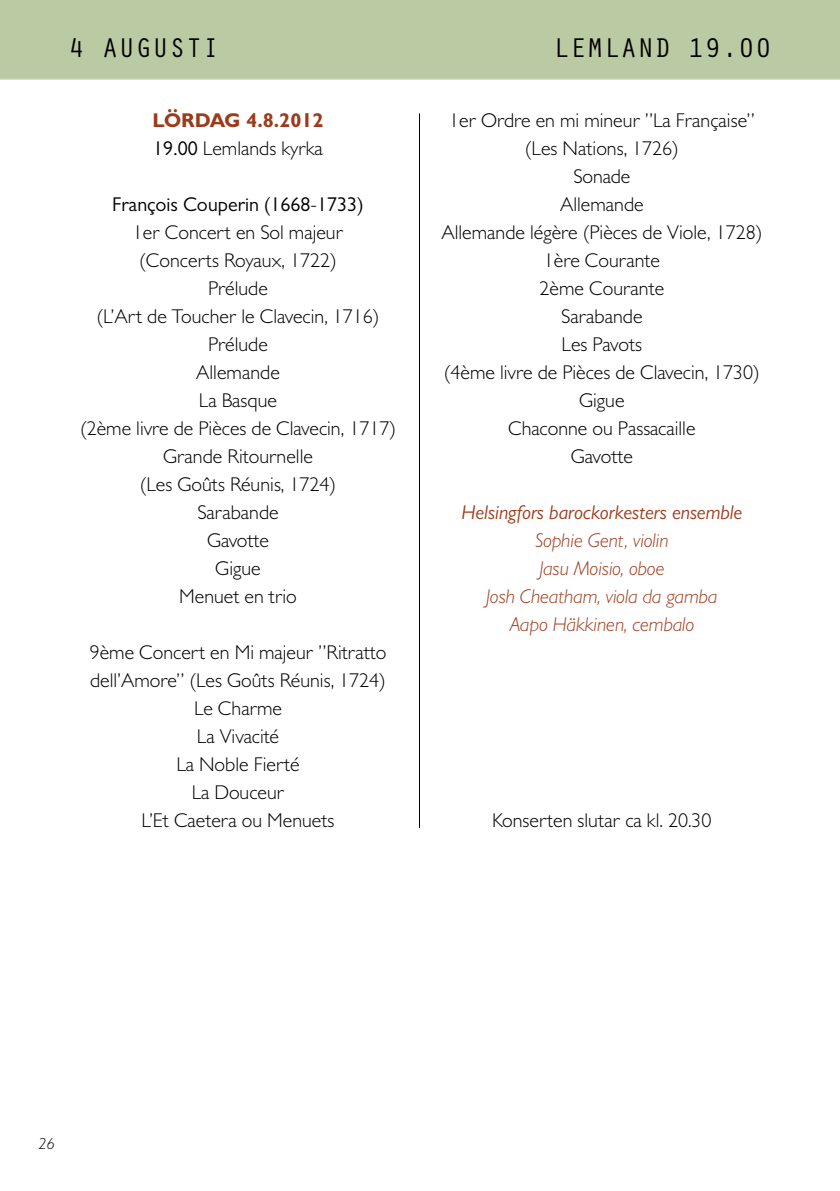
<style>
.page{position:relative;width:840px;height:1191px;background:#fff}
.page>*{position:absolute;margin:0;border:0;box-sizing:border-box;transform-origin:0 0}
.t1{font:28px "Orator Std";color:#000}
.t2{font:300 20px/28px "Gill Sans MT Pro";color:#000;text-align:center}
.t3{font:italic 300 20px/28px "Gill Sans MT Pro";color:#9c3b1b;text-align:center}
.t4{font:italic 20px "Gill Sans MT Pro";color:#9c3b1b}
.t5{font:20px "Gill Sans MT Pro";color:#000}
.t6{font:700 20px "Gill Sans MT Pro";color:#9c3b1b}
.t7{font:italic 300 16px "Gill Sans MT Pro";color:#000}
.s1{font-weight:700;color:#9c3b1b}
.s2{font-weight:400}
</style>
<div class="page">
<div style="left:0;top:0;width:839px;height:79px;background:#bacaa2"></div>
<hr style="left:419px;top:113px;width:1px;height:715px;background:#000">
<h1 class="t1" style="left:68px;top:27px;width:153px">4 AUGUSTI</h1>
<h1 class="t1" style="left:553px;top:27px;width:220px">LEMLAND 19.00</h1>
<p class="t6" style="left:152px;top:108px;width:28px">LÖRDAG</p>
<p class="t2" style="left:153px;top:106px;width:172px;text-align:right"><span class="s1">4.8.2012<br></span><span class="s2">19.00</span> Lemlands kyrka</p>
<p class="t5" style="left:112px;top:192px;width:253px">François Couperin (1668-1733)</p>
<p class="t2" style="left:80px;top:218px;width:317px">1er Concert en Sol majeur<br>(Concerts Royaux, 1722)<br>Prélude<br>(L’Art de Toucher le Clavecin, 1716)<br>Prélude<br>Allemande<br>La Basque<br>(2ème livre de Pièces de Clavecin, 1717)<br>Grande Ritournelle<br>(Les Goûts Réunis, 1724)<br>Sarabande<br>Gavotte<br>Gigue<br>Menuet en trio</p>
<p class="t2" style="left:90px;top:638px;width:298px">9ème Concert en M i majeur ”Ritratto dell’Amore” (Les Goûts Réunis, 1724)<br>Le Charme<br>La Vivacité<br>La Noble Fierté<br>La Douceur<br>L’Et Caetera ou M enuets</p>
<p class="t2" style="left:441px;top:106px;width:322px">1er Ordre en mi mineur ”La Française” (Les Nations, 1726)<br>Sonade<br>Allemande<br>Allemande légère (Pièces de Viole, 1728)<br>1ère Courante<br>2ème Courante<br>Sarabande<br>Les Pavots<br>(4ème livre de Pièces de Clavecin, 1730)<br>Gigue<br>Chaconne ou Passacaille<br>Gavotte</p>
<p class="t4" style="left:461px;top:500px;width:282px">Helsingfors barockorkesters ensemble</p>
<p class="t3" style="left:486px;top:526px;width:232px">Sophie Gent, violin<br>Jasu Moisio, oboe<br>Josh Cheatham, viola da gamba<br>Aapo Häkkinen, cembalo</p>
<p class="t2" style="left:492px;top:806px;width:221px">Konserten slutar ca kl. 20.30</p>
<p class="t7" style="left:38px;top:1134px;width:18px">26</p>
</div>
